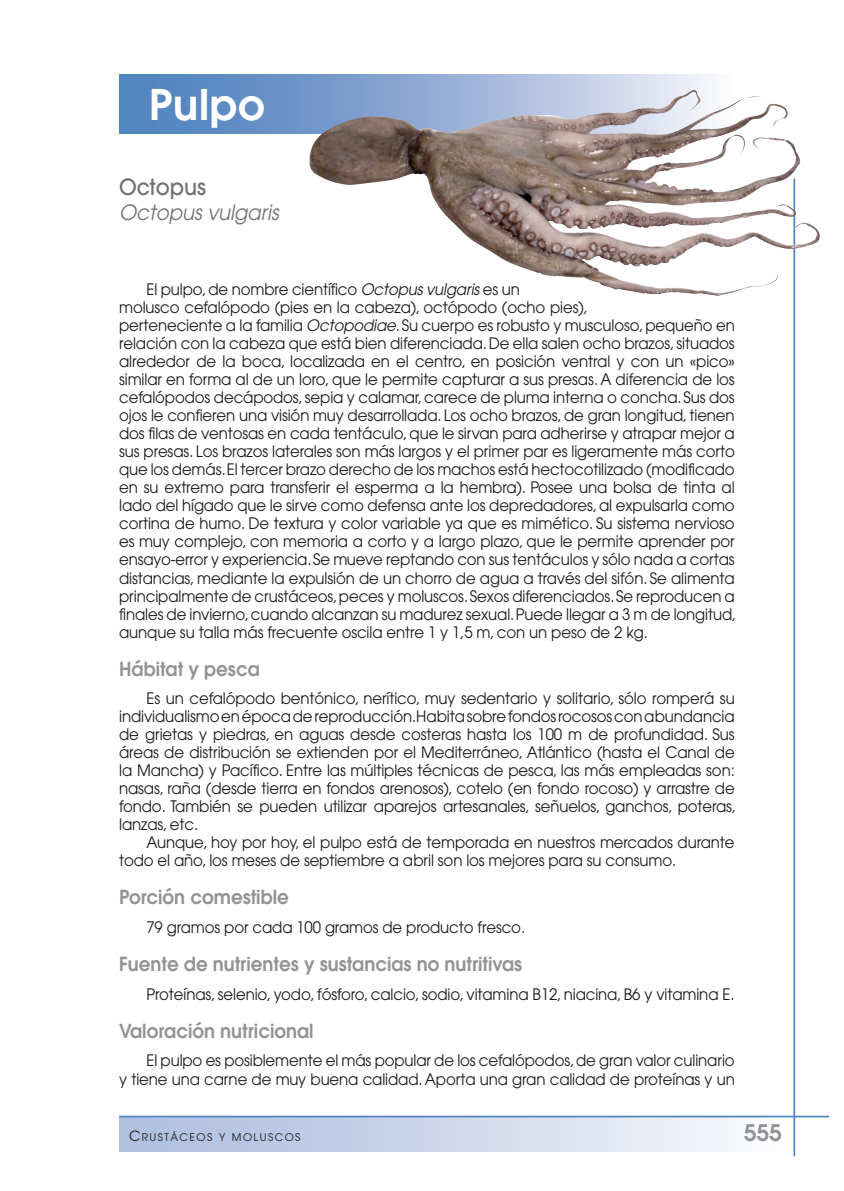
<style>
.page{position:relative;width:844px;height:1191px;background:#fff}
.page>*{position:absolute;margin:0;border:0;box-sizing:border-box;transform-origin:0 0}
.t1{font:600 42px "Avant Garde";letter-spacing:.015em;color:#fff}
.t2{font:600 22.75px "Avant Garde";color:#929395}
.t3{font:500 22.22px "Avant Garde";color:#707173;scale:.94 1}
.t4{font:italic 21px "Avant Garde";color:#707173;scale:.94 1}
.t5{font:600 19.25px "Avant Garde";color:#929395;scale:.95 1}
.t6{font:15.75px/18px "Avant Garde";letter-spacing:-.01em;color:#1a171c;scale:.95 1}
.t7{font:10.5px "Avant Garde";letter-spacing:.135em;color:#1a171c}
.s1{font-style:italic}
.s2{font-size:14px}
</style>
<div class="page">
<svg style="left:119px;top:74px;width:592px;height:60px;background:#7a9ecd"></svg>
<div style="left:119px;top:1116px;width:675px;height:35px;background:linear-gradient(to right,#a9badd,#fbfbfd)"></div>
<hr style="left:119px;top:1115px;width:709px;height:2px;background:#5185c0">
<hr style="left:793px;top:179px;width:2px;height:977px;background:#5185c0">
<img style="left:305px;top:90px;width:515px;height:206px">
<h1 class="t1" style="left:149px;top:77px;width:118px">Pulpo</h1>
<h3 class="t3" style="left:119px;top:173px;width:94px">Octopus</h3>
<h3 class="t4" style="left:119px;top:200px;width:171px">Octopus vulgaris</h3>
<p class="t6" style="left:119px;top:280px;width:651px;text-indent:27px">El pulpo, de nombre científico <span class="s1">Octopus vulgaris</span> es un<br>molusco cefalópodo (pies en la cabeza), octópodo (ocho pies),<br>perteneciente a la familia <span class="s1">Octopodiae</span>. Su cuerpo es robusto y musculoso, pequeño en relación con la cabeza que está bien diferenciada. De ella salen ocho brazos, situados alrededor de la boca, localizada en el centro, en posición ventral y con un «pico» similar en forma al de un loro, que le permite capturar a sus presas. A diferencia de los cefalópodos decápodos, sepia y calamar, carece de pluma interna o concha. Sus dos ojos le confieren una visión muy desarrollada. Los ocho brazos, de gran longitud, tienen dos filas de ventosas en cada tentáculo, que le sirvan para adherirse y atrapar mejor a sus presas. Los brazos laterales son más largos y el primer par es ligeramente más corto que los demás. El tercer brazo derecho de los machos está hectocotilizado (modificado en su extremo para transferir el esperma a la hembra). Posee una bolsa de tinta al lado del hígado que le sirve como defensa ante los depredadores, al expulsarla como cortina de humo. De textura y color variable ya que es mimético. Su sistema nervioso es muy complejo, con memoria a corto y a largo plazo, que le permite aprender por ensayo-error y experiencia. Se mueve reptando con sus tentáculos y sólo nada a cortas distancias, mediante la expulsión de un chorro de agua a través del sifón. Se alimenta principalmente de crustáceos, peces y moluscos. Sexos diferenciados. Se reproducen a finales de invierno, cuando alcanzan su madurez sexual. Puede llegar a 3 m de longitud, aunque su talla más frecuente oscila entre 1 y 1,5 m, con un peso de 2 kg.</p>
<p class="t5" style="left:119px;top:656px;width:149px">Hábitat y pesca</p>
<p class="t6" style="left:119px;top:689px;width:651px;text-align:justify;text-indent:27px">Es un cefalópodo bentónico, nerítico, muy sedentario y solitario, sólo romperá su individualismo en época de reproducción.Habita sobre fondos rocosos con abundancia de grietas y piedras, en aguas desde costeras hasta los 100 m de profundidad. Sus áreas de distribución se extienden por el Mediterráneo, Atlántico (hasta el Canal de la Mancha) y Pacífico. Entre las múltiples técnicas de pesca, las más empleadas son: nasas, raña (desde tierra en fondos arenosos), cotelo (en fondo rocoso) y arrastre de fondo. También se pueden utilizar aparejos artesanales, señuelos, ganchos, poteras, lanzas, etc.</p>
<p class="t6" style="left:119px;top:833px;width:649px;text-indent:27px">Aunque, hoy por hoy, el pulpo está de temporada en nuestros mercados durante todo el año, los meses de septiembre a abril son los mejores para su consumo.</p>
<p class="t5" style="left:119px;top:884px;width:180px">Porción comestible</p>
<p class="t6" style="left:146px;top:918px;width:400px">79 gramos por cada 100 gramos de producto fresco.</p>
<p class="t5" style="left:119px;top:951px;width:426px">Fuente de nutrientes y sustancias no nutritivas</p>
<p class="t6" style="left:146px;top:984px;width:620px">Proteínas, selenio, yodo, fósforo, calcio, sodio, vitamina B12, niacina, B6 y vitamina E.</p>
<p class="t5" style="left:119px;top:1018px;width:206px">Valoración nutricional</p>
<p class="t6" style="left:119px;top:1051px;width:649px;line-height:18.9px;text-align:right">El pulpo es posiblemente el más popular de los cefalópodos, de gran valor culinario<br>y tiene una carne de muy buena calidad. Aporta una gran calidad de proteínas y un</p>
<p class="t7" style="left:129px;top:1131px;width:173px"><span class="s2">C</span>RUSTÁCEOS Y MOLUSCOS</p>
<h2 class="t2" style="left:743px;top:1118px;width:40px">555</h2>
</div>
